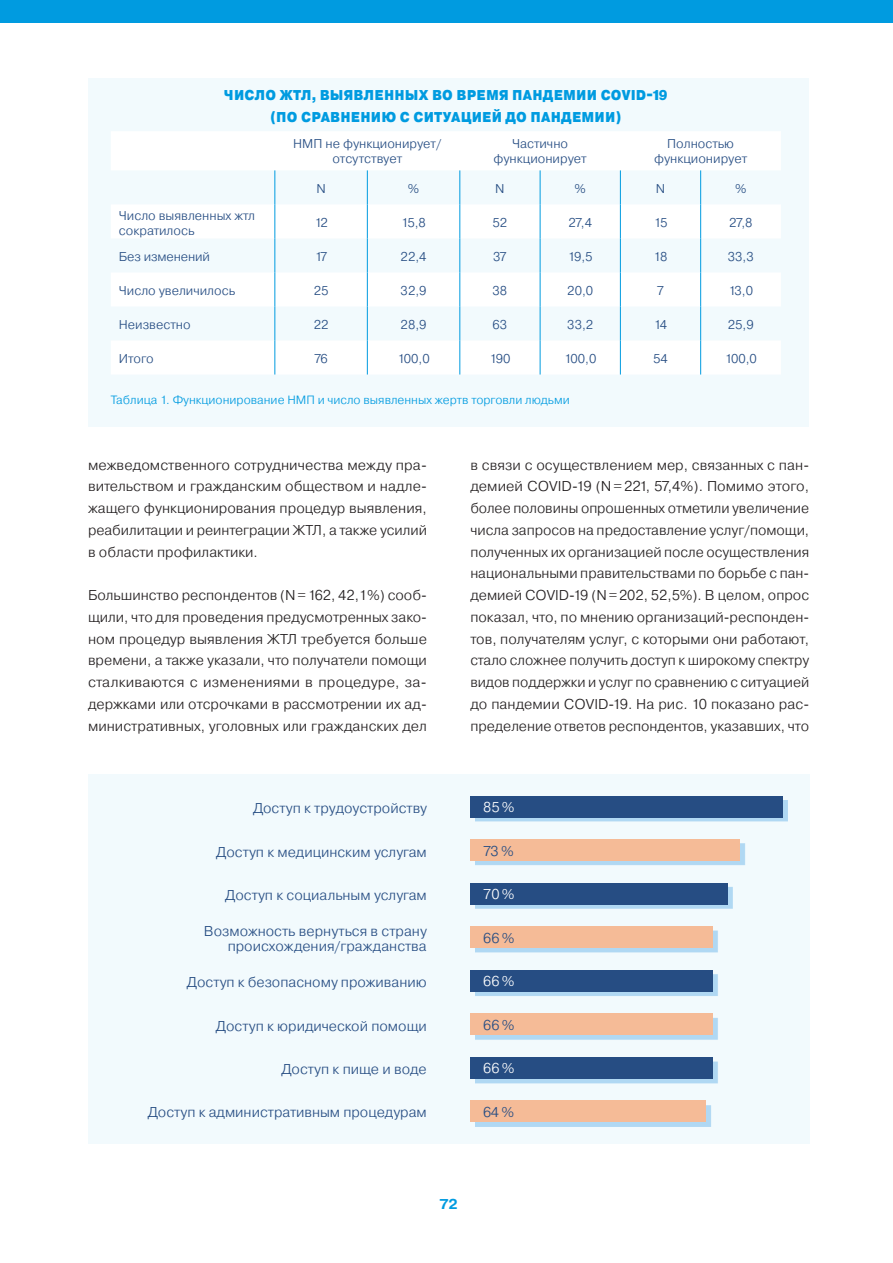
<style>
.page{position:relative;width:893px;height:1263px;background:#fff}
.page>*{position:absolute;margin:0;border:0;box-sizing:border-box;transform-origin:0 0}
.t1{font:300 14.25px/21.8px "Pragmatica";color:#231f20;text-align:justify}
.t2{font:300 14.25px/15px "Pragmatica";color:#264d83;text-align:right}
.t3{font:900 14.25px/21.8px "Pragmatica Cond";letter-spacing:.015em;color:#009be0;text-align:center}
.t4{font:300 14.25px "Pragmatica";color:#fff}
.t5{font:700 14.25px "Pragmatica";color:#009be0}
.t6{font:300 12.75px/15px "Pragmatica";color:#264d83;text-align:center}
.t7{font:300 12px "Pragmatica";color:#009be0}
</style>
<div class="page">
<div style="left:0;top:0;width:893px;height:22px;background:#009be0"></div>
<div style="left:88px;top:78px;width:721px;height:348px;background:#f2fafd"></div>
<svg style="left:111px;top:132px;width:670px;height:242px;fill:#fff"></svg>
<hr style="left:275px;top:170px;width:1px;height:34px;background:#009be0">
<hr style="left:367px;top:170px;width:1px;height:34px;background:#009be0">
<hr style="left:460px;top:170px;width:1px;height:34px;background:#009be0">
<hr style="left:540px;top:170px;width:1px;height:34px;background:#009be0">
<hr style="left:620px;top:170px;width:1px;height:34px;background:#009be0">
<hr style="left:700px;top:170px;width:1px;height:34px;background:#009be0">
<hr style="left:275px;top:204px;width:1px;height:34px;background:#009be0">
<hr style="left:367px;top:204px;width:1px;height:34px;background:#009be0">
<hr style="left:460px;top:204px;width:1px;height:34px;background:#009be0">
<hr style="left:540px;top:204px;width:1px;height:34px;background:#009be0">
<hr style="left:620px;top:204px;width:1px;height:34px;background:#009be0">
<hr style="left:700px;top:204px;width:1px;height:34px;background:#009be0">
<hr style="left:275px;top:238px;width:1px;height:34px;background:#009be0">
<hr style="left:367px;top:238px;width:1px;height:34px;background:#009be0">
<hr style="left:460px;top:238px;width:1px;height:34px;background:#009be0">
<hr style="left:540px;top:238px;width:1px;height:34px;background:#009be0">
<hr style="left:620px;top:238px;width:1px;height:34px;background:#009be0">
<hr style="left:700px;top:238px;width:1px;height:34px;background:#009be0">
<hr style="left:275px;top:272px;width:1px;height:34px;background:#009be0">
<hr style="left:367px;top:272px;width:1px;height:34px;background:#009be0">
<hr style="left:460px;top:272px;width:1px;height:34px;background:#009be0">
<hr style="left:540px;top:272px;width:1px;height:34px;background:#009be0">
<hr style="left:620px;top:272px;width:1px;height:34px;background:#009be0">
<hr style="left:700px;top:272px;width:1px;height:34px;background:#009be0">
<hr style="left:275px;top:306px;width:1px;height:34px;background:#009be0">
<hr style="left:367px;top:306px;width:1px;height:34px;background:#009be0">
<hr style="left:460px;top:306px;width:1px;height:34px;background:#009be0">
<hr style="left:540px;top:306px;width:1px;height:34px;background:#009be0">
<hr style="left:620px;top:306px;width:1px;height:34px;background:#009be0">
<hr style="left:700px;top:306px;width:1px;height:34px;background:#009be0">
<hr style="left:275px;top:340px;width:1px;height:34px;background:#009be0">
<hr style="left:367px;top:340px;width:1px;height:34px;background:#009be0">
<hr style="left:460px;top:340px;width:1px;height:34px;background:#009be0">
<hr style="left:540px;top:340px;width:1px;height:34px;background:#009be0">
<hr style="left:620px;top:340px;width:1px;height:34px;background:#009be0">
<hr style="left:700px;top:340px;width:1px;height:34px;background:#009be0">
<div style="left:88px;top:774px;width:721px;height:370px;background:#f2fafd"></div>
<div style="left:475px;top:800px;width:312px;height:326px;background:#9bcdf0;opacity:.75"></div>
<div style="left:470px;top:970px;width:243px;height:21px;background:#264d83"></div>
<div style="left:470px;top:1013px;width:243px;height:22px;background:#f5bb97"></div>
<div style="left:470px;top:1057px;width:243px;height:21px;background:#264d83"></div>
<div style="left:470px;top:1100px;width:236px;height:22px;background:#f5bb97"></div>
<div style="left:470px;top:839px;width:270px;height:22px;background:#f5bb97"></div>
<div style="left:470px;top:883px;width:258px;height:21px;background:#264d83"></div>
<div style="left:470px;top:926px;width:243px;height:22px;background:#f5bb97"></div>
<div style="left:470px;top:796px;width:313px;height:21px;background:#264d83"></div>
<p class="t3" style="left:224px;top:84px;width:445px">ЧИСЛО ЖТЛ, ВЫЯВЛЕННЫХ ВО ВРЕМЯ ПАНДЕМИИ COVID-19 (ПО СРАВНЕНИЮ С СИТУАЦИЕЙ ДО ПАНДЕМИИ)</p>
<p class="t6" style="left:293px;top:136px;width:150px">НМП не функционирует/ отсутствует</p>
<p class="t6" style="left:494px;top:136px;width:95px">Частично функционирует</p>
<p class="t6" style="left:654px;top:136px;width:95px">Полностью функционирует</p>
<p class="t6" style="left:316px;top:181px;width:11px">N</p>
<p class="t6" style="left:408px;top:181px;width:13px">%</p>
<p class="t6" style="left:495px;top:181px;width:11px">N</p>
<p class="t6" style="left:575px;top:181px;width:13px">%</p>
<p class="t6" style="left:656px;top:181px;width:11px">N</p>
<p class="t6" style="left:735px;top:181px;width:13px">%</p>
<p class="t6" style="left:119px;top:207px;width:138px;text-align:left">Число выявленных жтл сократилось</p>
<p class="t6" style="left:314px;top:215px;width:15px">12</p>
<p class="t6" style="left:401px;top:215px;width:26px">15,8</p>
<p class="t6" style="left:493px;top:215px;width:16px">52</p>
<p class="t6" style="left:568px;top:215px;width:25px">27,4</p>
<p class="t6" style="left:654px;top:215px;width:15px">15</p>
<p class="t6" style="left:729px;top:215px;width:25px">27,8</p>
<p class="t6" style="left:119px;top:249px;width:93px">Без изменений</p>
<p class="t6" style="left:315px;top:249px;width:14px">17</p>
<p class="t6" style="left:401px;top:249px;width:27px">22,4</p>
<p class="t6" style="left:493px;top:249px;width:15px">37</p>
<p class="t6" style="left:568px;top:249px;width:26px">19,5</p>
<p class="t6" style="left:654px;top:249px;width:15px">18</p>
<p class="t6" style="left:728px;top:249px;width:27px">33,3</p>
<p class="t6" style="left:119px;top:283px;width:118px">Число увеличилось</p>
<p class="t6" style="left:314px;top:283px;width:16px">25</p>
<p class="t6" style="left:401px;top:283px;width:27px">32,9</p>
<p class="t6" style="left:493px;top:283px;width:16px">38</p>
<p class="t6" style="left:567px;top:283px;width:27px">20,0</p>
<p class="t6" style="left:657px;top:283px;width:9px">7</p>
<p class="t6" style="left:728px;top:283px;width:26px">13,0</p>
<p class="t6" style="left:119px;top:317px;width:73px">Неизвестно</p>
<p class="t6" style="left:314px;top:317px;width:16px">22</p>
<p class="t6" style="left:401px;top:317px;width:27px">28,9</p>
<p class="t6" style="left:493px;top:317px;width:16px">63</p>
<p class="t6" style="left:567px;top:317px;width:27px">33,2</p>
<p class="t6" style="left:654px;top:317px;width:15px">14</p>
<p class="t6" style="left:728px;top:317px;width:27px">25,9</p>
<p class="t6" style="left:119px;top:351px;width:36px">Итого</p>
<p class="t6" style="left:314px;top:351px;width:15px">76</p>
<p class="t6" style="left:397px;top:351px;width:34px">100,0</p>
<p class="t6" style="left:489px;top:351px;width:22px">190</p>
<p class="t6" style="left:564px;top:351px;width:34px">100,0</p>
<p class="t6" style="left:653px;top:351px;width:16px">54</p>
<p class="t6" style="left:725px;top:351px;width:34px">100,0</p>
<p class="t7" style="left:111px;top:392px;width:461px">Таблица 1. Функционирование НМП и число выявленных жертв торговли людьми</p>
<p class="t1" style="left:88px;top:453px;width:340px">межведомственного сотрудничества между пра&shy;вительством и гражданским обществом и надле&shy;жащего функционирования процедур выявления, реабилитации и реинтеграции ЖТЛ, а также усилий в области профилактики.</p>
<p class="t1" style="left:88px;top:584px;width:340px">Большинство респондентов (N=162, 42,1%) сооб&shy;щили, что для проведения предусмотренных зако&shy;ном процедур выявления ЖТЛ требуется больше времени, а также указали, что получатели помощи сталкиваются с изменениями в процедуре, за&shy;держками или отсрочками в рассмотрении их ад&shy;министративных, уголовных или гражданских дел</p>
<p class="t2" style="left:253px;top:800px;width:175px">Доступ к трудоустройству</p>
<p class="t2" style="left:216px;top:844px;width:212px">Доступ к медицинским услугам</p>
<p class="t2" style="left:225px;top:887px;width:203px">Доступ к социальным услугам</p>
<p class="t2" style="left:204px;top:923px;width:225px">Возможность вернуться в страну происхождения/гражданства</p>
<p class="t2" style="left:187px;top:974px;width:241px">Доступ к безопасному проживанию</p>
<p class="t2" style="left:216px;top:1018px;width:212px">Доступ к юридической помощи</p>
<p class="t2" style="left:281px;top:1061px;width:147px">Доступ к пище и воде</p>
<p class="t2" style="left:148px;top:1105px;width:281px">Доступ к административным процедурам</p>
<p class="t1" style="left:470px;top:453px;width:340px">в связи с осуществлением мер, связанных с пан&shy;демией COVID-19 (N=221, 57,4%). Помимо этого, более половины опрошенных отметили увеличение числа запросов на предоставление услуг/помощи, полученных их организацией после осуществления национальными правительствами по борьбе с пан&shy;демией COVID-19 (N=202, 52,5%). В целом, опрос показал, что, по мнению организаций-респонден&shy;тов, получателям услуг, с которыми они работают, стало сложнее получить доступ к широкому спектру видов поддержки и услуг по сравнению с ситуацией до пандемии COVID-19. На рис. 10 показано рас&shy;пределение ответов респондентов, указавших, что</p>
<p class="t4" style="left:483px;top:798px;width:33px">85%</p>
<p class="t2" style="left:483px;top:843px;width:32px">73 %</p>
<p class="t4" style="left:483px;top:885px;width:33px">70%</p>
<p class="t2" style="left:483px;top:930px;width:33px">66%</p>
<p class="t4" style="left:483px;top:972px;width:33px">66%</p>
<p class="t2" style="left:483px;top:1017px;width:33px">66%</p>
<p class="t4" style="left:483px;top:1059px;width:33px">66%</p>
<p class="t2" style="left:483px;top:1104px;width:33px">64%</p>
<p class="t5" style="left:439px;top:1195px;width:20px">72</p>
</div>
